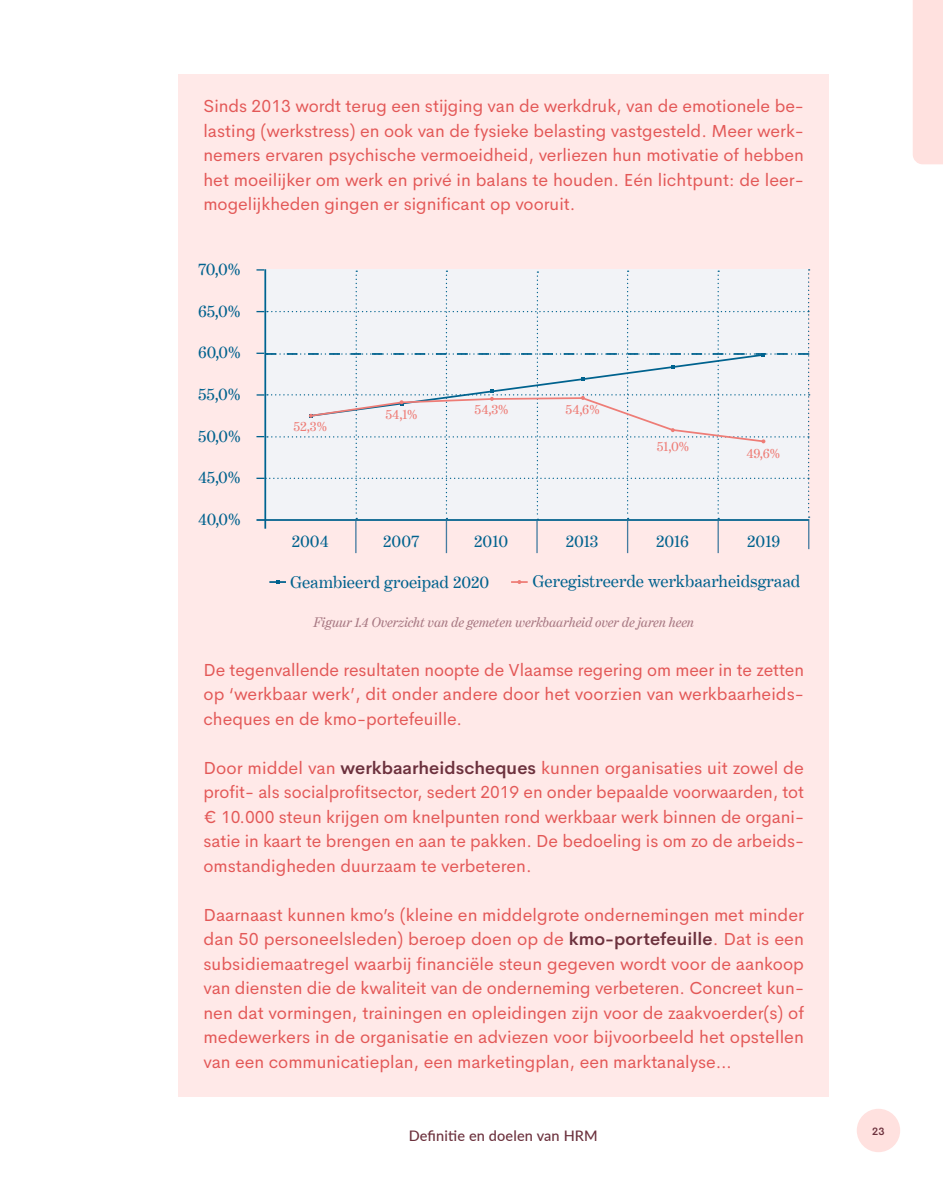
<style>
.page{position:relative;width:943px;height:1191px;background:#fff}
.page>*{position:absolute;margin:0;border:0;box-sizing:border-box;transform-origin:0 0}
.t1{font:17.5px/24.5px "Cerebri Sans";color:#e35857;text-align:justify}
.t2{font:17.5px "Benton Modern Text";color:#00628e}
.t3{font:500 14.53px "Lato";letter-spacing:.01em;color:#6c313d}
.t4{font:italic 14px "Benton Modern Text";color:#a77882}
.t5{font:14px "Benton Modern Text";color:#ee7c76}
.t6{font:600 10.5px "Cerebri Sans";color:#6c313d}
.s1{font-weight:600;color:#6c313d}
</style>
<div class="page">
<div style="left:856px;top:1108px;width:44px;height:44px;background:#ffe1df;border-radius:50%"></div>
<div style="left:179px;top:74px;width:649px;height:1023px;background:#ffe9e8"></div>
<hr style="left:627px;top:521px;width:1px;height:32px;background:#447ca1">
<hr style="left:536px;top:521px;width:1px;height:32px;background:#447ca1">
<hr style="left:446px;top:521px;width:1px;height:32px;background:#447ca1">
<hr style="left:355px;top:521px;width:1px;height:32px;background:#447ca1">
<hr style="left:717px;top:521px;width:1px;height:32px;background:#447ca1">
<svg style="left:256px;top:269px;width:553px;height:280px"></svg>
<svg style="left:269px;top:580px;width:17px;height:4px"></svg>
<svg style="left:511px;top:580px;width:16px;height:4px"></svg>
<div style="left:913px;top:0;width:30px;height:164px;background:#ffe1df"></div>
<p class="t1" style="left:203px;top:92px;width:602px">Sinds 2013 wordt terug een stijging van de werkdruk, van de emotionele be&shy;lasting (werkstress) en ook van de fysieke belasting vastgesteld. Meer werk&shy;nemers ervaren psychische vermoeidheid, verliezen hun motivatie of hebben het moeilijker om werk en privé in balans te houden. Eén lichtpunt: de leer&shy;mogelijkheden gingen er significant op vooruit.</p>
<p class="t2" style="left:198px;top:259px;width:44px">70,0%</p>
<p class="t2" style="left:198px;top:301px;width:44px">65,0%</p>
<p class="t2" style="left:198px;top:343px;width:44px">60,0%</p>
<p class="t2" style="left:198px;top:384px;width:44px">55,0%</p>
<p class="t2" style="left:198px;top:426px;width:44px">50,0%</p>
<p class="t2" style="left:198px;top:467px;width:44px">45,0%</p>
<p class="t2" style="left:198px;top:509px;width:44px">40,0%</p>
<p class="t5" style="left:293px;top:419px;width:35px">52,3%</p>
<p class="t5" style="left:385px;top:407px;width:34px">54,1%</p>
<p class="t5" style="left:474px;top:402px;width:35px">54,3%</p>
<p class="t5" style="left:565px;top:402px;width:36px">54,6%</p>
<p class="t5" style="left:656px;top:439px;width:34px">51,0%</p>
<p class="t5" style="left:746px;top:446px;width:35px">49,6%</p>
<p class="t2" style="left:383px;top:531px;width:38px">2007</p>
<p class="t2" style="left:474px;top:531px;width:35px">2010</p>
<p class="t2" style="left:565px;top:531px;width:34px">2013</p>
<p class="t2" style="left:656px;top:531px;width:35px">2016</p>
<p class="t2" style="left:747px;top:531px;width:35px">2019</p>
<p class="t2" style="left:292px;top:531px;width:38px">2004</p>
<p class="t2" style="left:290px;top:572px;width:201px">Geambieerd groeipad 2020</p>
<p class="t2" style="left:532px;top:571px;width:269px">Geregistreerde werkbaarheidsgraad</p>
<p class="t4" style="left:313px;top:614px;width:382px">Figuur 1.4 Overzicht van de gemeten werkbaarheid over de jaren heen</p>
<p class="t1" style="left:203px;top:656px;width:602px">De tegenvallende resultaten noopte de Vlaamse regering om meer in te zetten op ‘werkbaar werk’, dit onder andere door het voorzien van werkbaarheids&shy;cheques en de kmo- portefeuille.</p>
<p class="t1" style="left:203px;top:754px;width:602px">Door middel van <span class="s1">werkbaarheidscheques</span> kunnen organisaties uit zowel de profit- als socialprofitsector, sedert 2019 en onder bepaalde voorwaarden, tot € 10.000 steun krijgen om knelpunten rond werkbaar werk binnen de organi&shy;satie in kaart te brengen en aan te pakken. De bedoeling is om zo de arbeids&shy;omstandigheden duurzaam te verbeteren.</p>
<p class="t1" style="left:203px;top:901px;width:602px">Daarnaast kunnen kmo’s (kleine en middelgrote ondernemingen met minder dan 50 personeelsleden) beroep doen op de <span class="s1">kmo-portefeuille</span>. Dat is een subsidiemaatregel waarbij financiële steun gegeven wordt voor de aankoop van diensten die de kwaliteit van de onderneming verbeteren. Concreet kun&shy;nen dat vormingen, trainingen en opleidingen zijn voor de zaakvoerder(s) of medewerkers in de organisatie en adviezen voor bijvoorbeeld het opstellen van een communicatieplan, een marketingplan, een marktanalyse…</p>
<p class="t3" style="left:409px;top:1125px;width:190px">Definitie en doelen van HRM</p>
<p class="t6" style="left:872px;top:1123px;width:14px">23</p>
</div>
